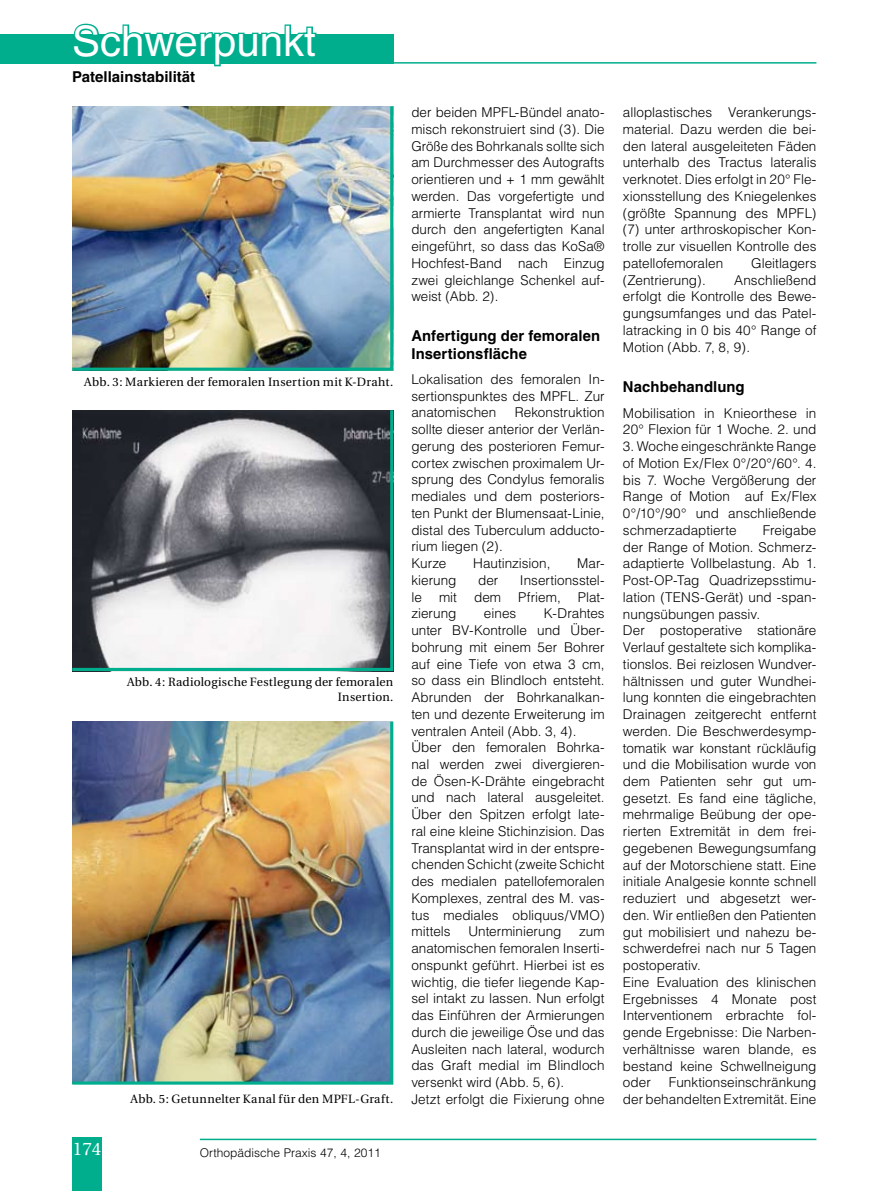
<style>
.page{position:relative;width:893px;height:1191px;background:#fff}
.page>*{position:absolute;margin:0;border:0;box-sizing:border-box;transform-origin:0 0}
.t1{font:42px "Helvetica";color:#fff}
.t2{font:18px "Utopia";color:#fff}
.t3{font:700 15px/18px "Helvetica";letter-spacing:.005em;color:#000}
.t4{font:300 13.5px/16.8px "Helvetica";color:#000;text-align:justify}
.t5{font:12px/15px "Utopia";letter-spacing:.02em;color:#000;text-align:right}
.t6{font:300 12px "Helvetica";color:#000}
</style>
<div class="page">
<hr style="left:72px;top:62px;width:744px;height:2px;background:#00ae8e">
<div style="left:0;top:34px;width:393px;height:30px;background:#00ae8e"></div>
<svg style="left:73px;top:23px;width:244px;height:44px"></svg>
<hr style="left:200px;top:1138px;width:616px;height:2px;background:#00ae8e">
<div style="left:72px;top:1136px;width:30px;height:55px;background:#00ae8e"></div>
<img style="left:72px;top:106px;width:322px;height:265px">
<svg style="left:72px;top:410px;width:322px;height:262px"></svg>
<img style="left:72px;top:721px;width:322px;height:364px">
<h1 class="t1" style="left:72px;top:17px;width:245px">Schwerpunkt</h1>
<p class="t3" style="left:72px;top:67px;width:124px">Patellainstabilität</p>
<p class="t5" style="left:84px;top:375px;width:310px">Abb. 3: Markieren der femoralen Insertion mit K-Draht.</p>
<p class="t5" style="left:127px;top:675px;width:268px">Abb. 4: Radiologische Festlegung der femoralen<br>Insertion.</p>
<h2 class="t2" style="left:73px;top:1139px;width:30px">174</h2>
<p class="t5" style="left:131px;top:1091px;width:264px">Abb. 5: Getunnelter Kanal für den MPFL-Graft.</p>
<p class="t6" style="left:200px;top:1145px;width:182px">Orthopädische Praxis 47, 4, 2011</p>
<p class="t4" style="left:411px;top:104px;width:195px">der beiden MPFL-Bündel anato&shy;misch rekonstruiert sind (3). Die Größe des Bohrkanals sollte sich am Durchmesser des Autografts orientieren und + 1 mm gewählt werden. Das vorgefertigte und armierte Transplantat wird nun durch den angefertigten Kanal eingeführt, so dass das KoSa® Hochfest-Band nach Einzug zwei gleichlange Schenkel auf&shy;weist (Abb. 2).</p>
<p class="t3" style="left:411px;top:326px;width:190px">Anfertigung der femoralen<br>Insertionsfläche</p>
<p class="t4" style="left:411px;top:370px;width:195px">Lokalisation des femoralen In&shy;sertionspunktes des MPFL. Zur anatomischen</p>
<p class="t4" style="left:411px;top:404px;width:195px;text-align:left;text-indent:103px">Rekonstruktion sollte dieser anterior der Verlän&shy;gerung des posterioren Femur&shy;cortex zwischen proximalem Ur&shy;sprung des Condylus femoralis mediales und dem posteriors&shy;ten Punkt der Blumensaat-Linie, distal des Tuberculum adducto&shy;rium liegen (2).<br>Kurze</p>
<p class="t4" style="left:473px;top:555px;width:79px">Hautinzision,</p>
<p class="t4" style="left:577px;top:555px;width:29px">Mar-</p>
<p class="t4" style="left:411px;top:571px;width:47px">kierung</p>
<p class="t4" style="left:478px;top:571px;width:22px">der</p>
<p class="t4" style="left:520px;top:571px;width:86px">Insertionsstel-</p>
<p class="t4" style="left:411px;top:588px;width:12px">le</p>
<p class="t4" style="left:439px;top:588px;width:20px">mit</p>
<p class="t4" style="left:474px;top:588px;width:29px">dem</p>
<p class="t4" style="left:518px;top:588px;width:44px">Pfriem,</p>
<p class="t4" style="left:578px;top:588px;width:28px">Plat-</p>
<p class="t4" style="left:411px;top:605px;width:47px">zierung</p>
<p class="t4" style="left:484px;top:605px;width:34px">eines</p>
<p class="t4" style="left:411px;top:605px;width:195px;text-align:left;text-indent:132px">K-Drahtes unter BV-Kontrolle und Über&shy;bohrung mit einem 5er Bohrer auf eine Tiefe von etwa 3 cm, so dass ein Blindloch entsteht.<br>Abrunden der Bohrkanalkan&shy;ten und dezente Erweiterung im ventralen Anteil (Abb. 3, 4).<br>Über den femoralen Bohrka&shy;nal werden zwei divergieren&shy;de Ösen-K-Drähte eingebracht und nach lateral ausgeleitet.<br>Über den Spitzen erfolgt late&shy;ral eine kleine Stichinzision. Das<br>Transplantat wird in der entspre&shy;chenden Schicht (zweite Schicht des medialen patellofemoralen<br>Komplexes, zentral des M. vas&shy;tus mediales obliquus/VMO) mittels</p>
<p class="t4" style="left:468px;top:923px;width:95px">Unterminierung</p>
<p class="t4" style="left:411px;top:923px;width:195px;text-align:left;text-indent:168px">zum anatomischen femoralen Inserti&shy;onspunkt geführt. Hierbei ist es wichtig, die tiefer liegende Kap&shy;sel intakt zu lassen. Nun erfolgt das Einführen der Armierungen durch die jeweilige Öse und das<br>Ausleiten nach lateral, wodurch das Graft medial im Blindloch versenkt wird (Abb. 5, 6).<br>Jetzt erfolgt die Fixierung ohne</p>
<p class="t4" style="left:623px;top:104px;width:195px">alloplastisches Verankerungs&shy;material. Dazu werden die bei&shy;den lateral ausgeleiteten Fäden unterhalb des Tractus lateralis verknotet. Dies erfolgt in 20° Fle&shy;xionsstellung des Kniegelenkes (größte Spannung des MPFL) (7) unter arthroskopischer Kon&shy;trolle zur visuellen Kontrolle des patellofemoralen</p>
<p class="t4" style="left:751px;top:254px;width:67px">Gleitlagers</p>
<p class="t4" style="left:623px;top:271px;width:84px">(Zentrierung).</p>
<p class="t4" style="left:623px;top:271px;width:195px;text-indent:111px">Anschließend erfolgt die Kontrolle des Bewe&shy;gungsumfanges und das Patel&shy;latracking in 0 bis 40° Range of Motion (Abb. 7, 8, 9).</p>
<p class="t3" style="left:623px;top:378px;width:123px">Nachbehandlung</p>
<p class="t4" style="left:623px;top:404px;width:195px">Mobilisation in Knieorthese in<br>20° Flexion für 1 Woche. 2. und</p>
<p class="t4" style="left:623px;top:438px;width:195px">3. Woche eingeschränkte Range of Motion Ex/Flex 0°/20°/60°. 4. bis 7. Woche Vergößerung der Range of Motion auf Ex/Flex 0°/10°/90° und anschließende schmerzadaptierte</p>
<p class="t4" style="left:623px;top:521px;width:195px;text-align:left;text-indent:140px">Freigabe der Range of Motion. Schmerz&shy;adaptierte Vollbelastung. Ab 1.<br>Post-OP-Tag Quadrizepsstimu&shy;lation (TENS-Gerät) und -span&shy;nungsübungen passiv.<br>Der postoperative stationäre<br>Verlauf gestaltete sich komplika&shy;tionslos. Bei reizlosen Wundver&shy;hältnissen und guter Wundhei&shy;lung konnten die eingebrachten<br>Drainagen zeitgerecht entfernt werden. Die Beschwerdesymp&shy;tomatik war konstant rückläufig und die Mobilisation wurde von dem Patienten sehr gut um&shy;gesetzt. Es fand eine tägliche, mehrmalige Beübung der ope&shy;rierten Extremität in dem frei&shy;gegebenen Bewegungsumfang auf der Motorschiene statt. Eine initiale Analgesie konnte schnell reduziert und abgesetzt wer&shy;den. Wir entließen den Patienten gut mobilisiert und nahezu be&shy;schwerdefrei nach nur 5 Tagen postoperativ.<br>Eine Evaluation des klinischen<br>Ergebnisses 4 Monate post<br>Interventionem erbrachte fol&shy;gende Ergebnisse: Die Narben&shy;verhältnisse waren blande, es bestand keine Schwellneigung oder</p>
<p class="t4" style="left:623px;top:1074px;width:195px;text-align:right">Funktionseinschränkung<br>der behandelten Extremität. Eine</p>
</div>
